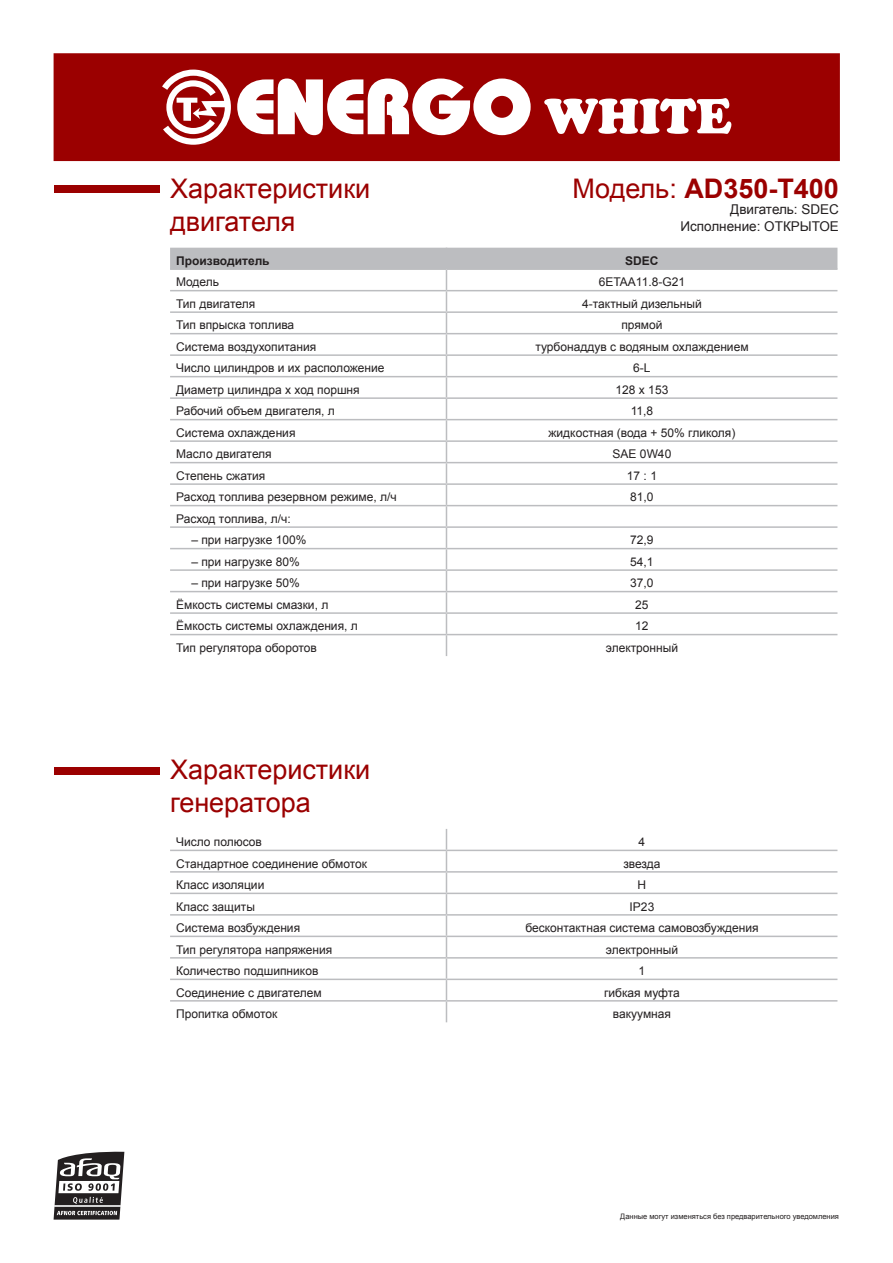
<style>
.page{position:relative;width:893px;height:1263px;background:#fff}
.page>*{position:absolute;margin:0;border:0;box-sizing:border-box;transform-origin:0 0}
.t1{font:27px/32.4px "Arial";color:#9b0000}
.t2{font:700 27px "Arial";color:#9b0000}
.t3{font:13.5px/16.2px "Arial";color:#231f20;text-align:right}
.t4{font:12px "Arial";color:#231f20}
.t5{font:700 12px "Arial";color:#231f20}
.t6{font:7.5px "Arial";color:#231f20}
.s1{font-weight:400}
</style>
<div class="page">
<svg style="left:54px;top:1151px;width:70px;height:68px"></svg>
<hr style="left:55px;top:1205px;width:65px;height:1px;background:#fff">
<div style="left:54px;top:53px;width:786px;height:108px;background:#9b0000;border:2px solid #9b0000"></div>
<svg style="left:162px;top:70px;width:69px;height:75px"></svg>
<svg style="left:237px;top:79px;width:294px;height:56px"></svg>
<svg style="left:544px;top:98px;width:187px;height:36px"></svg>
<svg style="left:170px;top:248px;width:667px;height:408px"></svg>
<hr style="left:170px;top:850px;width:276px;height:1px;background:#bcbdc0">
<hr style="left:446px;top:850px;width:391px;height:1px;background:#bcbdc0">
<hr style="left:170px;top:871px;width:276px;height:2px;background:#bcbdc0">
<hr style="left:446px;top:871px;width:391px;height:2px;background:#bcbdc0">
<hr style="left:170px;top:893px;width:276px;height:1px;background:#bcbdc0">
<hr style="left:446px;top:893px;width:391px;height:1px;background:#bcbdc0">
<hr style="left:170px;top:914px;width:276px;height:2px;background:#bcbdc0">
<hr style="left:446px;top:914px;width:391px;height:2px;background:#bcbdc0">
<hr style="left:170px;top:936px;width:276px;height:1px;background:#bcbdc0">
<hr style="left:446px;top:936px;width:391px;height:1px;background:#bcbdc0">
<hr style="left:170px;top:957px;width:276px;height:1px;background:#bcbdc0">
<hr style="left:446px;top:957px;width:391px;height:1px;background:#bcbdc0">
<hr style="left:170px;top:978px;width:276px;height:2px;background:#bcbdc0">
<hr style="left:446px;top:978px;width:391px;height:2px;background:#bcbdc0">
<hr style="left:170px;top:1000px;width:276px;height:1px;background:#bcbdc0">
<hr style="left:446px;top:1000px;width:391px;height:1px;background:#bcbdc0">
<svg style="left:446px;top:829px;width:1px;height:193px"></svg>
<div style="left:54px;top:186px;width:106px;height:7px;background:#9b0000"></div>
<div style="left:54px;top:767px;width:106px;height:7px;background:#9b0000"></div>
<p class="t1" style="left:170px;top:172px;width:202px">Характеристики двигателя</p>
<h1 class="t2" style="left:572px;top:170px;width:268px"><span class="s1">Модель:</span> AD350-T400</h1>
<p class="t3" style="left:680px;top:202px;width:160px">Двигатель: SDEC<br>Исполнение: ОТКРЫТОЕ</p>
<p class="t5" style="left:176px;top:252px;width:95px">Производитель</p>
<p class="t5" style="left:625px;top:252px;width:35px">SDEC</p>
<p class="t4" style="left:176px;top:274px;width:45px">Модель</p>
<p class="t4" style="left:599px;top:274px;width:88px">6ETAA11.8-G21</p>
<p class="t4" style="left:176px;top:295px;width:81px">Тип двигателя</p>
<p class="t4" style="left:582px;top:295px;width:121px">4-тактный дизельный</p>
<p class="t4" style="left:176px;top:317px;width:120px">Тип впрыска топлива</p>
<p class="t4" style="left:621px;top:317px;width:43px">прямой</p>
<p class="t4" style="left:176px;top:338px;width:142px">Система воздухопитания</p>
<p class="t4" style="left:535px;top:338px;width:215px">турбонаддув с водяным охлаждением</p>
<p class="t4" style="left:176px;top:360px;width:210px">Число цилиндров и их расположение</p>
<p class="t4" style="left:633px;top:360px;width:19px">6-L</p>
<p class="t4" style="left:176px;top:381px;width:185px">Диаметр цилиндра х ход поршня</p>
<p class="t4" style="left:616px;top:381px;width:54px">128 х 153</p>
<p class="t4" style="left:176px;top:403px;width:160px">Рабочий объем двигателя, л</p>
<p class="t4" style="left:631px;top:403px;width:24px">11,8</p>
<p class="t4" style="left:176px;top:424px;width:121px">Система охлаждения</p>
<p class="t4" style="left:548px;top:424px;width:188px">жидкостная (вода + 50% гликоля)</p>
<p class="t4" style="left:176px;top:446px;width:97px">Масло двигателя</p>
<p class="t4" style="left:613px;top:446px;width:60px">SAE 0W40</p>
<p class="t4" style="left:176px;top:467px;width:91px">Степень сжатия</p>
<p class="t4" style="left:627px;top:467px;width:32px">17 : 1</p>
<p class="t4" style="left:176px;top:489px;width:222px">Расход топлива резервном режиме, л/ч</p>
<p class="t4" style="left:630px;top:489px;width:25px">81,0</p>
<p class="t4" style="left:176px;top:510px;width:116px">Расход топлива, л/ч:</p>
<p class="t4" style="left:191px;top:532px;width:117px">– при нагрузке 100%</p>
<p class="t4" style="left:630px;top:532px;width:25px">72,9</p>
<p class="t4" style="left:191px;top:553px;width:110px">– при нагрузке 80%</p>
<p class="t4" style="left:630px;top:553px;width:25px">54,1</p>
<p class="t4" style="left:191px;top:575px;width:110px">– при нагрузке 50%</p>
<p class="t4" style="left:630px;top:575px;width:25px">37,0</p>
<p class="t4" style="left:176px;top:596px;width:154px">Ёмкость системы смазки, л</p>
<p class="t4" style="left:635px;top:596px;width:15px">25</p>
<p class="t4" style="left:176px;top:618px;width:183px">Ёмкость системы охлаждения, л</p>
<p class="t4" style="left:635px;top:618px;width:15px">12</p>
<p class="t4" style="left:176px;top:639px;width:142px">Тип регулятора оборотов</p>
<p class="t4" style="left:606px;top:639px;width:74px">электронный</p>
<p class="t1" style="left:170px;top:754px;width:202px">Характеристики генератора</p>
<p class="t4" style="left:176px;top:834px;width:87px">Число полюсов</p>
<p class="t4" style="left:639px;top:834px;width:8px">4</p>
<p class="t4" style="left:176px;top:855px;width:193px">Стандартное соединение обмоток</p>
<p class="t4" style="left:623px;top:855px;width:39px">звезда</p>
<p class="t4" style="left:176px;top:877px;width:90px">Класс изоляции</p>
<p class="t4" style="left:638px;top:877px;width:10px">H</p>
<p class="t4" style="left:176px;top:898px;width:80px">Класс защиты</p>
<p class="t4" style="left:630px;top:898px;width:26px">IP23</p>
<p class="t4" style="left:176px;top:920px;width:126px">Система возбуждения</p>
<p class="t4" style="left:525px;top:920px;width:235px">бесконтактная система самовозбуждения</p>
<p class="t4" style="left:176px;top:941px;width:158px">Тип регулятора напряжения</p>
<p class="t4" style="left:606px;top:941px;width:74px">электронный</p>
<p class="t4" style="left:176px;top:963px;width:144px">Количество подшипников</p>
<p class="t4" style="left:639px;top:963px;width:8px">1</p>
<p class="t4" style="left:176px;top:984px;width:147px">Соединение с двигателем</p>
<p class="t4" style="left:604px;top:984px;width:77px">гибкая муфта</p>
<p class="t4" style="left:176px;top:1005px;width:103px">Пропитка обмоток</p>
<p class="t4" style="left:613px;top:1005px;width:60px">вакуумная</p>
<p class="t6" style="left:620px;top:1211px;width:220px">Данные могут изменяться без предварительного уведомления</p>
</div>
